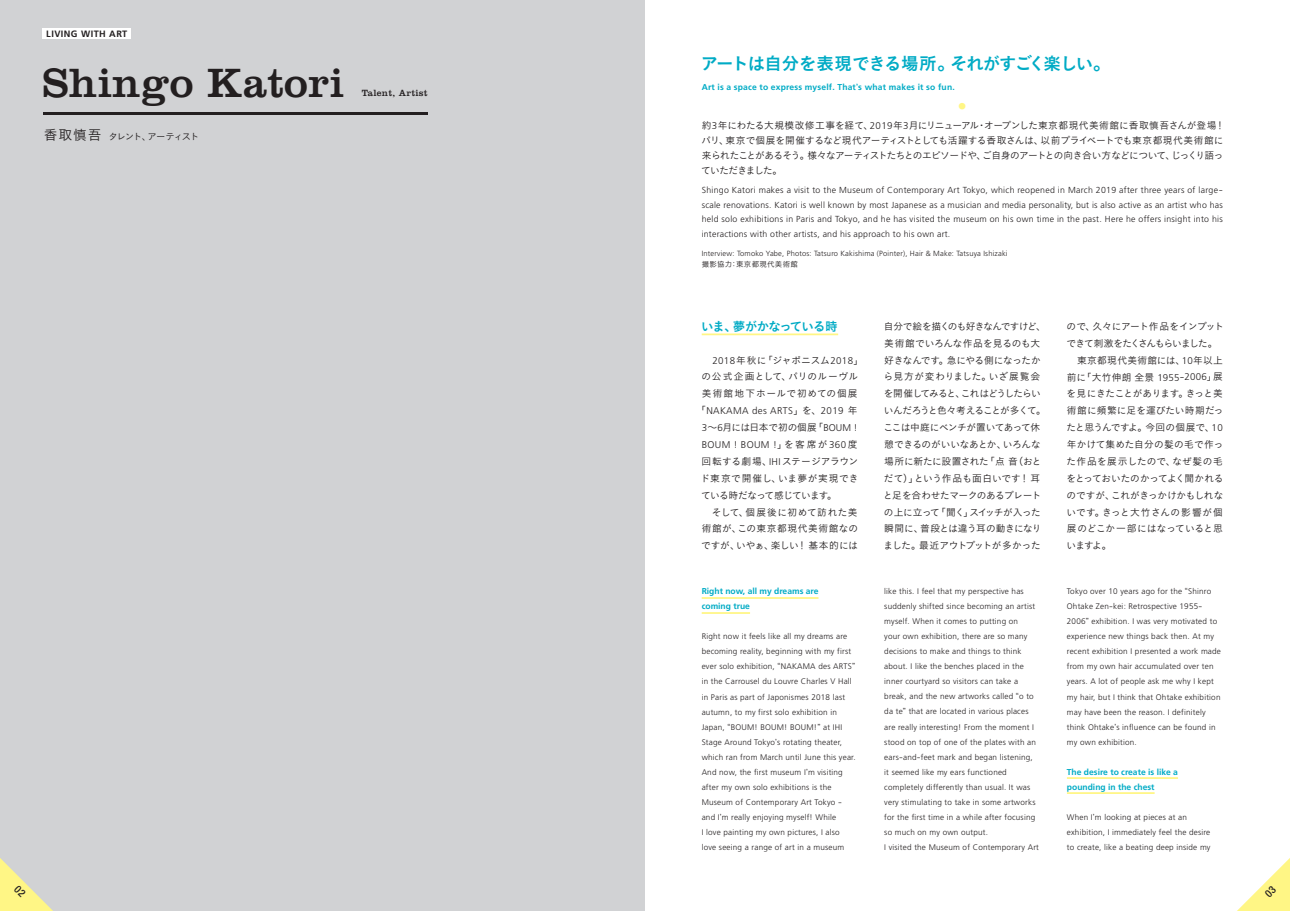
<style>
.page{position:relative;width:1290px;height:911px;background:#fff}
.page>*{position:absolute;margin:0;border:0;box-sizing:border-box;transform-origin:0 0}
.t1{font:42.5px "Clarendon LT Std";letter-spacing:.01em;color:#231f20}
.t2{font:17.5px "Koburina Go Std W6";letter-spacing:-.06em;color:#00abc5}
.t3{font:12.5px "Koburina Go Std W6";letter-spacing:-.08em;color:#00abc5}
.t4{font:9.75px/16.9px "Koburina Go Std W3";letter-spacing:-.03em;color:#231f20}
.t5{font:9.75px/15px "Koburina Go Std W3";letter-spacing:-.05em;color:#231f20}
.t6{font:9.75px/16.9px "Koburina Go Std W3";letter-spacing:.015em;color:#231f20}
.t7{font:9.75px/16.9px "Koburina Go Std W3";letter-spacing:.045em;color:#231f20}
.t8{font:300 9.75px "Frutiger LT Std";letter-spacing:.035em;color:#231f20}
.t9{font:9.38px "Koburina Go Std W3";letter-spacing:-.115em;color:#231f20}
.t10{font:9.38px "Clarendon LT Std";letter-spacing:.035em;color:#231f20}
.t11{font:700 9.12px "Frutiger LT Std";letter-spacing:.05em;color:#231f20}
.t12{font:300 8.75px/14.4px "Frutiger LT Std";letter-spacing:.025em;color:#231f20;text-align:justify}
.t13{font:700 8.5px/15px "Frutiger LT Std";color:#00abc5}
.t14{font:700 8.5px "Frutiger LT Std";letter-spacing:.02em;color:#00abc5}
.t15{font:300 8.12px/15px "Frutiger LT Std";letter-spacing:.025em;color:#231f20}
.t16{font:300 7.5px "Frutiger LT Std";letter-spacing:.025em;color:#231f20}
.t17{font:7.5px "Koburina Go Std W3";letter-spacing:.035em;color:#231f20}
.t18{font:7.5px "Koburina Go Std W3";color:#fff685}
.s1{font-size:13.75px}
.s2{font-family:"Koburina Go Std W6";font-weight:400;font-size:8.12px}
.s3{font-family:"Frutiger LT Std";font-weight:300}
.s4{font-family:"Koburina Go Std W3";font-weight:400}
</style>
<div class="page">
<div style="left:0;top:0;width:645px;height:911px;background:#d1d2d4"></div>
<hr style="left:702px;top:597px;width:116px;height:2px;background:#fff685">
<hr style="left:702px;top:612px;width:48px;height:2px;background:#fff685">
<hr style="left:1067px;top:777px;width:111px;height:2px;background:#fff685">
<hr style="left:1067px;top:792px;width:87px;height:2px;background:#fff685">
<div style="left:43px;top:28px;width:88px;height:11px;background:#fff"></div>
<hr style="left:43px;top:112px;width:384px;height:2px;background:#231f20">
<hr style="left:702px;top:333px;width:136px;height:2px;background:#fff685">
<svg style="left:1237px;top:858px;width:53px;height:53px"></svg>
<svg style="left:0;top:858px;width:53px;height:53px"></svg>
<p class="t11" style="left:46px;top:29px;width:83px">LIVING WITH ART</p>
<h1 class="t1" style="left:43px;top:58px;width:303px">Shingo Katori</h1>
<p class="t9" style="left:44px;top:130px;width:157px"><span class="s1">香取慎吾</span> タレント、アーティスト</p>
<p class="t10" style="left:362px;top:88px;width:67px">Talent, Artist</p>
<h2 class="t2" style="left:701px;top:50px;width:412px">アートは自分を表現できる場所。それがすごく楽しい。</h2>
<p class="t14" style="left:702px;top:82px;width:255px">Art is a space to express myself. That<span class="s2">ʼ</span>s what makes it so fun.</p>
<p class="t18" style="left:958px;top:100px;width:9px">●</p>
<p class="t5" style="left:701px;top:118px;width:525px">約<span class="s3">3</span>年にわたる大規模改修工事を経て、<span class="s3">2019</span>年<span class="s3">3</span>月にリニューアル・オープンした東京都現代美術館に香取慎吾さんが登場！パリ、東京で個展を開催するなど現代アーティストとしても活躍する香取さんは、以前プライベートでも東京都現代美術館に来られたことがあるそう。様々なアーティストたちとのエピソードや、ご自身のアートとの向き合い方などについて、じっくり語っていただきました。</p>
<p class="t12" style="left:702px;top:183px;width:523px">Shingo Katori makes a visit to the Museum of Contemporary Art Tokyo, which reopened in March 2019 after three years of large&shy;scale renovations. Katori is well known by most Japanese as a musician and media personality, but is also active as an artist who has held solo exhibitions in Paris and Tokyo, and he has visited the museum on his own time in the past. Here he offers insight into his interactions with other artists, and his approach to his own art.</p>
<p class="t16" style="left:702px;top:249px;width:307px">Interview: Tomoko Yabe, Photos: Tatsuro Kakishima (Pointer), Hair &amp; Make: Tatsuya Ishizaki</p>
<p class="t17" style="left:702px;top:259px;width:98px">撮影協力：東京都現代美術館</p>
<h3 class="t3" style="left:701px;top:316px;width:138px">いま、夢がかなっている時</h3>
<p class="t7" style="left:701px;top:351px;width:163px;text-indent:11px"><span class="s3">2018</span>年秋に「ジャポニスム<span class="s3">2018</span>」の公式企画として、パリのルーヴル美術館地下ホールで初めての個展</p>
<p class="t8" style="left:696px;top:405px;width:163px"><span class="s4">「</span>NAKAMA des ARTS<span class="s4">」を、</span>2019 <span class="s4">年</span></p>
<p class="t4" style="left:702px;top:419px;width:158px"><span class="s3">3</span>～<span class="s3">6</span>月には日本で初の個展「<span class="s3">BOUM !</span></p>
<p class="t8" style="left:702px;top:439px;width:157px">BOUM ! BOUM !<span class="s4">」を客席が</span>360 <span class="s4">度</span></p>
<p class="t6" style="left:700px;top:452px;width:160px">回転する劇場、<span class="s3">IHI</span>ステージアラウンド東京で開催し、いま夢が実現できている時だなって感じています。<br>　そして、個展後に初めて訪れた美術館が、この東京都現代美術館なのですが、いやぁ、楽しい！基本的には</p>
<p class="t13" style="left:702px;top:584px;width:118px">Right now, all my dreams are coming true</p>
<p class="t15" style="left:702px;top:629px;width:156px">Right now it feels like all my dreams are becoming reality, beginning with my first ever solo exhibition, <span class="s4">“</span>NAKAMA des ARTS<span class="s4">” </span>in the Carrousel du Louvre Charles V Hall in Paris as part of Japonismes 2018 last autumn, to my first solo exhibition in Japan, <span class="s4">“</span>BOUM! BOUM! BOUM!<span class="s4">”</span> at IHI Stage Around Tokyo<span class="s4">ʼ</span>s rotating theater, which ran from March until June this year.<br>And now, the first museum I<span class="s4">ʼ</span>m visiting after my own solo exhibitions is the Museum of Contemporary Art Tokyo - and I<span class="s4">ʼ</span>m really enjoying myself! While<br>I love painting my own pictures, I also love seeing a range of art in a museum</p>
<p class="t4" style="left:883px;top:317px;width:164px">自分で絵を描くのも好きなんですけど、美術館でいろんな作品を見るのも大好きなんです。急にやる側になったから見方が変わりました。いざ展覧会を開催してみると、これはどうしたらいいんだろうと色々考えることが多くて。ここは中庭にベンチが置いてあって休憩できるのがいいなあとか、いろんな場所に新たに設置された「点音（おとだて）」という作品も面白いです！耳と足を合わせたマークのあるプレートの上に立って「聞く」スイッチが入った瞬間に、普段とは違う耳の動きになりました。最近アウトプットが多かった</p>
<p class="t4" style="left:1066px;top:317px;width:159px">ので、久々にアート作品をインプットできて刺激をたくさんもらいました。　東京都現代美術館には、<span class="s3">10</span>年以上前に「大竹伸朗全景 <span class="s3">1955-2006</span>」展を見にきたことがあります。きっと美術館に頻繁に足を運びたい時期だったと思うんですよ。今回の個展で、<span class="s3">10</span>年かけて集めた自分の髪の毛で作った作品を展示したので、なぜ髪の毛をとっておいたのかってよく聞かれるのですが、これがきっかけかもしれないです。きっと大竹さんの影響が個展のどこか一部にはなっていると思いますよ。</p>
<p class="t15" style="left:884px;top:584px;width:156px">like this. I feel that my perspective has suddenly shifted since becoming an artist myself. When it comes to putting on<br>your own exhibition, there are so many decisions to make and things to think about. I like the benches placed in the inner courtyard so visitors can take a break, and the new artworks called <span class="s4">“</span>o to da te<span class="s4">”</span> that are located in various places are really interesting! From the moment I stood on top of one of the plates with an ears-and-feet mark and began listening, it seemed like my ears functioned completely differently than usual. It was very stimulating to take in some artworks for the first time in a while after focusing so much on my own output.<br>I visited the Museum of Contemporary Art</p>
<p class="t15" style="left:1067px;top:584px;width:156px">Tokyo over 10 years ago for the <span class="s4">“</span>Shinro Ohtake Zen-kei: Retrospective 1955- 2006<span class="s4">”</span> exhibition. I was very motivated to experience new things back then. At my recent exhibition I presented a work made from my own hair accumulated over ten years. A lot of people ask me why I kept my hair, but I think that Ohtake exhibition may have been the reason. I definitely think Ohtake<span class="s4">ʼ</span>s influence can be found in my own exhibition.</p>
<p class="t13" style="left:1067px;top:764px;width:113px">The desire to create is like a pounding in the chest</p>
<p class="t15" style="left:1067px;top:809px;width:145px">When I<span class="s4">ʼ</span>m looking at pieces at an exhibition, I immediately feel the desire to create, like a beating deep inside my</p>
</div>
